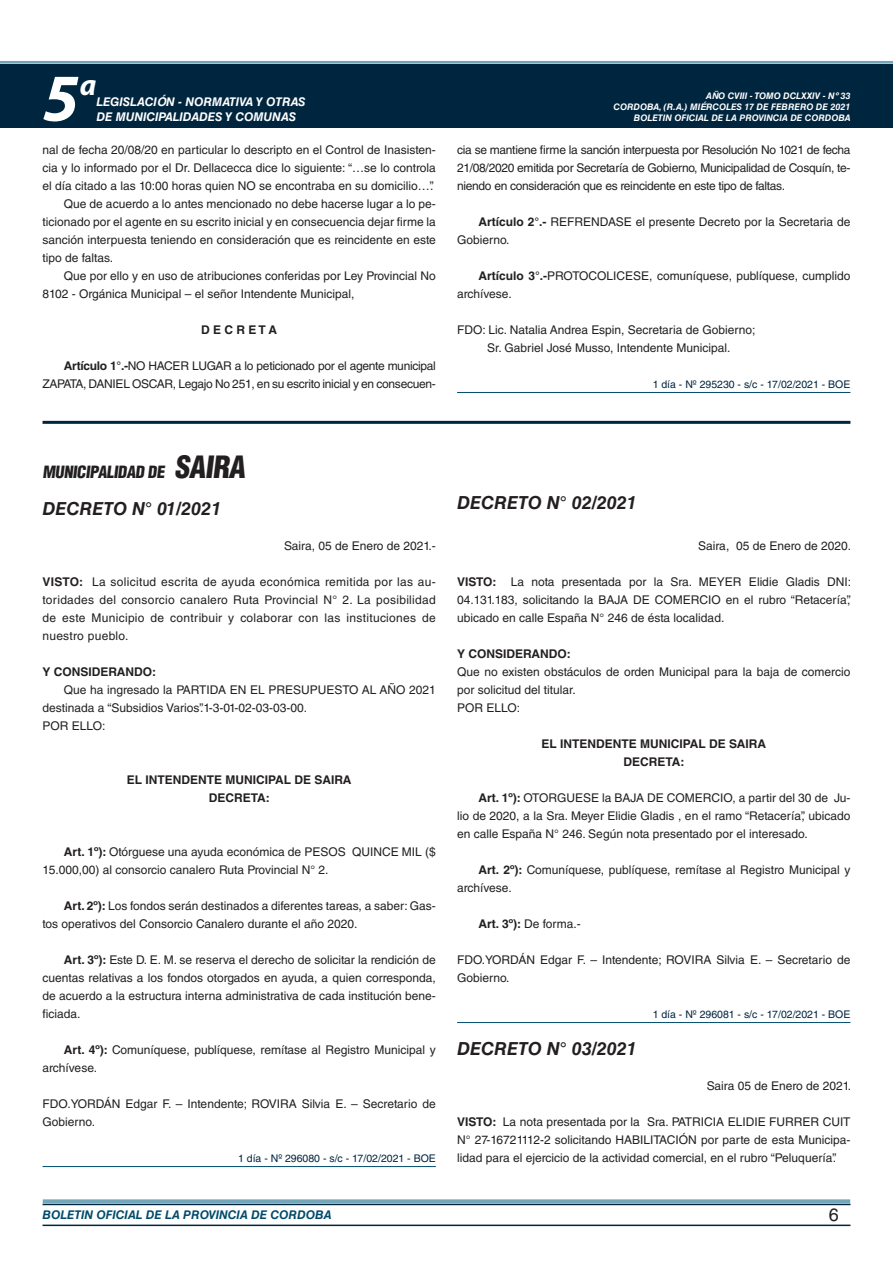
<style>
.page{position:relative;width:893px;height:1263px;background:#fff}
.page>*{position:absolute;margin:0;border:0;box-sizing:border-box;transform-origin:0 0}
.t1{font:italic 700 67.5px "Myriad Pro";color:#fff}
.t2{font:italic 700 30px "Myriad Pro";color:#fff}
.NOMBRE_DE_MINISTERIO{font:italic 700 18px "Helvetica LT Std";color:#231f20}
.t3{font:18px "Helvetica LT Std";color:#231f20}
.BASE{font:900 condensed 16.5px "Helvetica LT Std";color:#231f20}
.BASE-2{font:12px/18px "Helvetica LT Std";color:#231f20}
.BASE-3{font:12px/18px "Helvetica LT Std";letter-spacing:-.025em;color:#231f20;text-align:right}
.RESUELVE{font:700 12px "Helvetica LT Std";color:#231f20}
.FECHA{font:12px "Helvetica LT Std";color:#231f20}
.t4{font:italic 700 12px "Helvetica LT Std";color:#fff}
.t5{font:italic 700 12px "Helvetica LT Std";color:#004b6c}
.BASE-4{font:700 12px "Helvetica LT Std";color:#231f20}
.FECHA_DE_VENCIMIENTO{font:10.5px "Helvetica LT Std";color:#00263f}
.t6{font:italic 700 9px/10.8px "Helvetica LT Std";color:#fff;text-align:right}
.s1{font-weight:700}
.s2{font-size:30px}
</style>
<div class="page">
<div style="left:0;top:61px;width:893px;height:6px;background:#fff;opacity:.75"></div>
<div style="left:0;top:64px;width:893px;height:64px;background:#00263f"></div>
<hr style="left:43px;top:1224px;width:807px;height:2px;background:#00263f">
<div style="left:42px;top:1198px;width:809px;height:8px;background:#fff;opacity:.75"></div>
<hr style="left:457px;top:392px;width:393px;height:1px;background:#004b6c">
<hr style="left:43px;top:421px;width:807px;height:3px;background:#00263f">
<hr style="left:43px;top:1166px;width:393px;height:1px;background:#004b6c">
<hr style="left:457px;top:1022px;width:393px;height:1px;background:#004b6c">
<h1 class="t1" style="left:43px;top:54px;width:38px">5</h1>
<h2 class="t2" style="left:80px;top:66px;width:18px">a</h2>
<p class="t4" style="left:96px;top:95px;width:211px">LEGISLACIÓN - NORMATIVA Y OTRAS</p>
<p class="t4" style="left:96px;top:109px;width:201px">DE MUNICIPALIDADES Y COMUNAS</p>
<p class="BASE-2" style="left:43px;top:141px;width:395px;text-align:justify">nal de fecha 20/08/20 en particular lo descripto en el Control de Inasisten&shy;cia y lo informado por el Dr. Dellacecca dice lo siguiente: “…se lo controla el día citado a las 10:00 horas quien NO se encontraba en su domicilio…”.</p>
<p class="BASE-2" style="left:43px;top:195px;width:395px;text-align:justify;text-indent:21px">Que de acuerdo a lo antes mencionado no debe hacerse lugar a lo pe&shy;ticionado por el agente en su escrito inicial y en consecuencia dejar firme la sanción interpuesta teniendo en consideración que es reincidente en este tipo de faltas.</p>
<p class="BASE-2" style="left:43px;top:267px;width:395px;text-indent:21px">Que por ello y en uso de atribuciones conferidas por Ley Provincial No<br>8102 - Orgánica Municipal – el señor Intendente Municipal,</p>
<p class="RESUELVE" style="left:201px;top:322px;width:78px">D E C R E T A</p>
<p class="BASE-3" style="left:43px;top:357px;width:395px"><span class="s1">Artículo 1°.-</span>NO HACER LUGAR a lo peticionado por el agente municipal<br>ZAPATA, DANIEL OSCAR, Legajo No 251, en su escrito inicial y en consecuen-</p>
<p class="t6" style="left:614px;top:91px;width:238px">AÑO CVIII - TOMO DCLXXIV - Nº 33<br>CORDOBA, (R.A.) MIÉRCOLES 17 DE FEBRERO DE 2021<br>BOLETIN OFICIAL DE LA PROVINCIA DE CORDOBA</p>
<p class="BASE-2" style="left:457px;top:141px;width:395px;text-align:justify">cia se mantiene firme la sanción interpuesta por Resolución No 1021 de fecha 21/08/2020 emitida por Secretaría de Gobierno, Municipalidad de Cosquín, te&shy;niendo en consideración que es reincidente en este tipo de faltas.</p>
<p class="BASE-2" style="left:457px;top:213px;width:395px;text-indent:21px"><span class="s1">Artículo 2°.-</span> REFRENDASE el presente Decreto por la Secretaria de<br>Gobierno.</p>
<p class="BASE-2" style="left:457px;top:267px;width:395px;text-indent:21px"><span class="s1">Artículo 3°.-</span>PROTOCOLICESE, comuníquese, publíquese, cumplido archívese.</p>
<p class="BASE-2" style="left:457px;top:321px;width:300px">FDO: Lic. Natalia Andrea Espin, Secretaria de Gobierno;</p>
<p class="BASE-2" style="left:487px;top:339px;width:245px">Sr. Gabriel José Musso, Intendente Municipal.</p>
<p class="FECHA_DE_VENCIMIENTO" style="left:653px;top:378px;width:199px">1 día - Nº 295230 - s/c - 17/02/2021 - BOE</p>
<p class="BASE" style="left:43px;top:461px;width:209px">MUNICIPALIDAD DE <span class="s2">SAIRA</span></p>
<p class="NOMBRE_DE_MINISTERIO" style="left:43px;top:498px;width:180px">DECRETO N° 01/2021</p>
<p class="FECHA" style="left:284px;top:539px;width:153px">Saira, 05 de Enero de 2021.-</p>
<p class="BASE-2" style="left:43px;top:573px;width:395px;text-align:justify"><span class="s1">VISTO:</span> La solicitud escrita de ayuda económica remitida por las au&shy;toridades del consorcio canalero Ruta Provincial N° 2. La posibilidad de este Municipio de contribuir y colaborar con las instituciones de nuestro pueblo.</p>
<p class="BASE-4" style="left:43px;top:664px;width:115px">Y CONSIDERANDO:</p>
<p class="BASE-2" style="left:43px;top:681px;width:395px;text-indent:21px">Que ha ingresado la PARTIDA EN EL PRESUPUESTO AL AÑO 2021 destinada a “Subsidios Varios”.1-3-01-02-03-03-00.</p>
<p class="BASE-2" style="left:43px;top:717px;width:64px">POR ELLO:</p>
<p class="RESUELVE" style="left:127px;top:772px;width:226px">EL INTENDENTE MUNICIPAL DE SAIRA</p>
<p class="RESUELVE" style="left:209px;top:790px;width:62px">DECRETA:</p>
<p class="BASE-2" style="left:43px;top:843px;width:395px;text-indent:21px"><span class="s1">Art. 1º):</span> Otórguese una ayuda económica de PESOS QUINCE MIL ($<br>15.000,00) al consorcio canalero Ruta Provincial N° 2.</p>
<p class="BASE-2" style="left:43px;top:897px;width:395px;text-indent:21px"><span class="s1">Art. 2º):</span> Los fondos serán destinados a diferentes tareas, a saber: Gas&shy;tos operativos del Consorcio Canalero durante el año 2020.</p>
<p class="BASE-2" style="left:43px;top:951px;width:395px;text-align:justify;text-indent:21px"><span class="s1">Art. 3º):</span> Este D. E. M. se reserva el derecho de solicitar la rendición de cuentas relativas a los fondos otorgados en ayuda, a quien corresponda, de acuerdo a la estructura interna administrativa de cada institución bene&shy;ficiada.</p>
<p class="BASE-2" style="left:43px;top:1041px;width:395px;text-indent:21px"><span class="s1">Art. 4º):</span> Comuníquese, publíquese, remítase al Registro Municipal y archívese.</p>
<p class="BASE-2" style="left:43px;top:1095px;width:395px">FDO.YORDÁN Edgar F. – Intendente; ROVIRA Silvia E. – Secretario de<br>Gobierno.</p>
<p class="FECHA_DE_VENCIMIENTO" style="left:238px;top:1152px;width:199px">1 día - Nº 296080 - s/c - 17/02/2021 - BOE</p>
<p class="NOMBRE_DE_MINISTERIO" style="left:457px;top:491px;width:181px">DECRETO N° 02/2021</p>
<p class="FECHA" style="left:698px;top:539px;width:154px">Saira, 05 de Enero de 2020.</p>
<p class="BASE-2" style="left:457px;top:573px;width:395px;text-align:justify"><span class="s1">VISTO:</span> La nota presentada por la Sra. MEYER Elidie Gladis DNI:<br>04.131.183, solicitando la BAJA DE COMERCIO en el rubro “Retacería”, ubicado en calle España N° 246 de ésta localidad.</p>
<p class="BASE-4" style="left:457px;top:646px;width:115px">Y CONSIDERANDO:</p>
<p class="BASE-2" style="left:457px;top:663px;width:395px">Que no existen obstáculos de orden Municipal para la baja de comercio por solicitud del titular.</p>
<p class="BASE-2" style="left:457px;top:699px;width:64px">POR ELLO:</p>
<p class="RESUELVE" style="left:542px;top:736px;width:226px">EL INTENDENTE MUNICIPAL DE SAIRA</p>
<p class="RESUELVE" style="left:624px;top:754px;width:62px">DECRETA:</p>
<p class="BASE-2" style="left:457px;top:789px;width:395px;text-align:justify;text-indent:21px"><span class="s1">Art. 1º):</span> OTORGUESE la BAJA DE COMERCIO, a partir del 30 de Ju&shy;lio de 2020, a la Sra. Meyer Elidie Gladis , en el ramo “Retacería”, ubicado en calle España N° 246. Según nota presentado por el interesado.</p>
<p class="BASE-2" style="left:457px;top:861px;width:395px;text-indent:21px"><span class="s1">Art. 2º):</span> Comuníquese, publíquese, remítase al Registro Municipal y archívese.</p>
<p class="BASE-2" style="left:478px;top:915px;width:104px"><span class="s1">Art. 3º):</span> De forma.-</p>
<p class="BASE-2" style="left:457px;top:951px;width:395px">FDO.YORDÁN Edgar F. – Intendente; ROVIRA Silvia E. – Secretario de<br>Gobierno.</p>
<p class="FECHA_DE_VENCIMIENTO" style="left:653px;top:1008px;width:199px">1 día - Nº 296081 - s/c - 17/02/2021 - BOE</p>
<p class="NOMBRE_DE_MINISTERIO" style="left:457px;top:1038px;width:181px">DECRETO N° 03/2021</p>
<p class="FECHA" style="left:707px;top:1079px;width:146px">Saira 05 de Enero de 2021.</p>
<p class="BASE-2" style="left:457px;top:1113px;width:395px;text-align:justify"><span class="s1">VISTO:</span> La nota presentada por la Sra. PATRICIA ELIDIE FURRER CUIT N° 27-16721112-2 solicitando HABILITACIÓN por parte de esta Municipa&shy;lidad para el ejercicio de la actividad comercial, en el rubro “Peluquería”.</p>
<p class="t5" style="left:43px;top:1208px;width:290px">BOLETIN OFICIAL DE LA PROVINCIA DE CORDOBA</p>
<h3 class="t3" style="left:829px;top:1204px;width:12px">6</h3>
</div>
